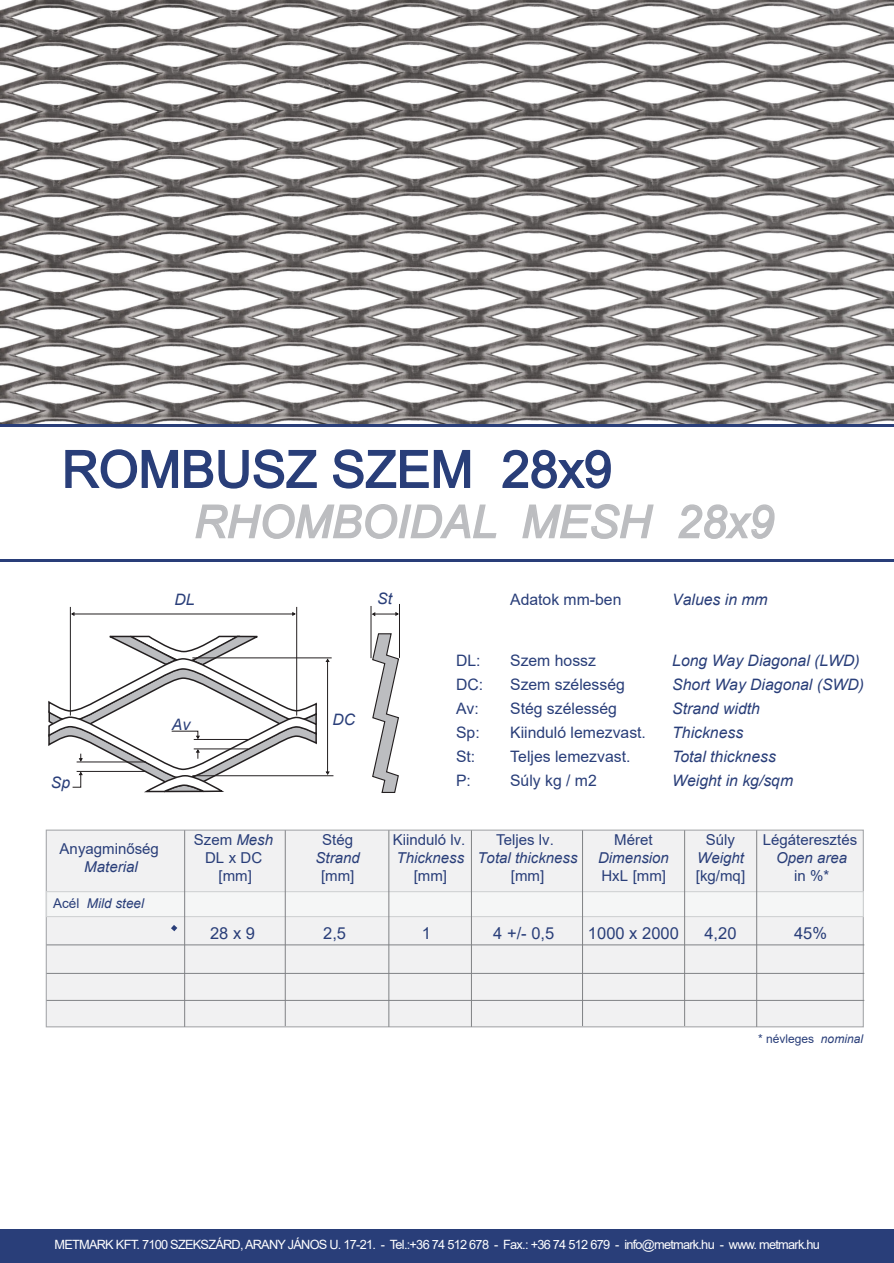
<style>
.page{position:relative;width:894px;height:1263px;background:#fff}
.page>*{position:absolute;margin:0;border:0;box-sizing:border-box;transform-origin:0 0}
.t1{font:51px "Arial";color:#293e79}
.t2{font:italic 45px "Arial";color:#bcbdc0}
.t3{font:16.5px "Arial";color:#293e79}
.t4{font:italic 15.75px "Arial";color:#293e79}
.t5{font:15.75px "Arial";color:#293e79}
.t6{font:15px/18px "Arial";color:#293e79;text-align:center}
.t7{font:italic 15px "Arial";color:#293e79}
.t8{font:italic 13.5px "Arial";color:#293e79}
.t9{font:12.75px "Arial";letter-spacing:-.06em;color:#fff}
.t10{font:12px "Arial";color:#293e79}
.s1{font-style:normal}
.s2{font-style:italic}
</style>
<div class="page">
<div style="left:0;top:1229px;width:893px;height:34px;background:#293e79"></div>
<div style="left:46px;top:829px;width:817px;height:198px;background:#f1f1f2;border:1px solid #a7a9ac"></div>
<div style="left:46px;top:891px;width:817px;height:26px;background:#f5f6f6;border:1px solid #d1d3d4"></div>
<hr style="left:184px;top:830px;width:1px;height:197px;background:#808285">
<hr style="left:285px;top:830px;width:1px;height:196px;background:#808285">
<hr style="left:388px;top:830px;width:1px;height:197px;background:#808285">
<hr style="left:471px;top:830px;width:1px;height:197px;background:#808285">
<hr style="left:582px;top:830px;width:1px;height:196px;background:#808285">
<hr style="left:684px;top:830px;width:1px;height:196px;background:#808285">
<hr style="left:756px;top:830px;width:1px;height:197px;background:#808285">
<hr style="left:46px;top:944px;width:817px;height:1px;background:#808285">
<hr style="left:46px;top:973px;width:817px;height:1px;background:#808285">
<hr style="left:46px;top:1000px;width:817px;height:1px;background:#808285">
<hr style="left:370px;top:606px;width:1px;height:52px;background:#231f20">
<hr style="left:399px;top:604px;width:1px;height:54px;background:#231f20">
<svg style="left:371px;top:633px;width:28px;height:160px"></svg>
<svg style="left:325px;top:658px;width:5px;height:4px"></svg>
<svg style="left:325px;top:771px;width:5px;height:4px"></svg>
<svg style="left:371px;top:611px;width:28px;height:6px"></svg>
<hr style="left:192px;top:657px;width:139px;height:1px;background:#231f20">
<hr style="left:327px;top:660px;width:1px;height:113px;background:#231f20">
<hr style="left:296px;top:607px;width:1px;height:108px;background:#231f20">
<hr style="left:70px;top:607px;width:1px;height:108px;background:#231f20">
<hr style="left:192px;top:775px;width:141px;height:1px;background:#231f20">
<hr style="left:73px;top:614px;width:221px;height:1px;background:#231f20">
<svg style="left:48px;top:634px;width:269px;height:159px"></svg>
<hr style="left:194px;top:748px;width:54px;height:1px;background:#231f20">
<hr style="left:194px;top:739px;width:54px;height:1px;background:#231f20">
<svg style="left:65px;top:449px;width:589px;height:90px"></svg>
<svg style="left:678px;top:504px;width:97px;height:35px"></svg>
<hr style="left:0;top:559px;width:893px;height:3px;background:#293e79">
<img style="left:0;top:0;width:893px;height:424px">
<svg style="left:171px;top:925px;width:6px;height:6px"></svg>
<hr style="left:0;top:424px;width:893px;height:3px;background:#293e79">
<h1 class="t1" style="left:62px;top:450px;width:551px">ROMBUSZ SZEM 28x9</h1>
<h2 class="t2" style="left:194px;top:505px;width:581px">RHOMBOIDAL MESH 28x9</h2>
<p class="t4" style="left:174px;top:593px;width:22px">DL</p>
<p class="t4" style="left:377px;top:593px;width:16px">St</p>
<p class="t5" style="left:510px;top:593px;width:113px">Adatok mm-ben</p>
<p class="t4" style="left:672px;top:593px;width:97px">Values in mm</p>
<p class="t4" style="left:51px;top:777px;width:21px">Sp</p>
<p class="t4" style="left:172px;top:718px;width:20px">Av</p>
<p class="t4" style="left:332px;top:713px;width:24px">DC</p>
<p class="t5" style="left:456px;top:655px;width:26px">DL:</p>
<p class="t5" style="left:510px;top:655px;width:87px">Szem hossz</p>
<p class="t4" style="left:672px;top:655px;width:189px">Long Way Diagonal (LWD)</p>
<p class="t5" style="left:456px;top:679px;width:29px">DC:</p>
<p class="t5" style="left:510px;top:679px;width:116px">Szem szélesség</p>
<p class="t4" style="left:672px;top:679px;width:193px">Short Way Diagonal (SWD)</p>
<p class="t5" style="left:456px;top:703px;width:24px">Av:</p>
<p class="t5" style="left:510px;top:703px;width:108px">Stég szélesség</p>
<p class="t4" style="left:672px;top:703px;width:89px">Strand width</p>
<p class="t5" style="left:456px;top:727px;width:25px">Sp:</p>
<p class="t5" style="left:510px;top:727px;width:137px">Kiinduló lemezvast.</p>
<p class="t4" style="left:672px;top:727px;width:72px">Thickness</p>
<p class="t5" style="left:456px;top:751px;width:21px">St:</p>
<p class="t5" style="left:510px;top:751px;width:122px">Teljes lemezvast.</p>
<p class="t4" style="left:672px;top:751px;width:105px">Total thickness</p>
<p class="t5" style="left:456px;top:775px;width:16px">P:</p>
<p class="t5" style="left:510px;top:775px;width:88px">Súly kg / m2</p>
<p class="t4" style="left:672px;top:775px;width:122px">Weight in kg/sqm</p>
<p class="t6" style="left:60px;top:841px;width:101px">Anyagminőség</p>
<p class="t7" style="left:84px;top:861px;width:55px">Material</p>
<p class="t8" style="left:53px;top:898px;width:92px"><span class="s1">Acél</span> Mild steel</p>
<p class="t6" style="left:194px;top:832px;width:81px">Szem <span class="s2">Mesh<br></span>DL x DC [mm]</p>
<p class="t6" style="left:322px;top:832px;width:32px">Stég</p>
<p class="t7" style="left:315px;top:852px;width:46px">Strand</p>
<p class="t6" style="left:321px;top:868px;width:35px">[mm]</p>
<p class="t6" style="left:393px;top:832px;width:74px">Kiinduló lv.</p>
<p class="t7" style="left:396px;top:852px;width:69px">Thickness</p>
<p class="t6" style="left:413px;top:868px;width:35px">[mm]</p>
<p class="t6" style="left:496px;top:832px;width:59px">Teljes lv.</p>
<p class="t7" style="left:477px;top:852px;width:102px">Total thickness</p>
<p class="t6" style="left:510px;top:868px;width:35px">[mm]</p>
<p class="t6" style="left:614px;top:832px;width:40px">Méret</p>
<p class="t7" style="left:597px;top:852px;width:72px">Dimension</p>
<p class="t6" style="left:601px;top:868px;width:66px">HxL [mm]</p>
<p class="t6" style="left:705px;top:832px;width:31px">Súly</p>
<p class="t7" style="left:697px;top:852px;width:48px">Weight</p>
<p class="t6" style="left:695px;top:868px;width:51px">[kg/mq]</p>
<p class="t6" style="left:762px;top:832px;width:96px">Légáteresztés</p>
<p class="t7" style="left:776px;top:852px;width:72px">Open area</p>
<p class="t6" style="left:793px;top:868px;width:37px">in %*</p>
<p class="t3" style="left:210px;top:927px;width:46px">28x9</p>
<p class="t3" style="left:323px;top:927px;width:24px">2,5</p>
<p class="t3" style="left:421px;top:927px;width:11px">1</p>
<p class="t3" style="left:493px;top:927px;width:62px">4 +/- 0,5</p>
<p class="t3" style="left:587px;top:927px;width:92px">1000 x 2000</p>
<p class="t3" style="left:704px;top:927px;width:34px">4,20</p>
<p class="t3" style="left:793px;top:927px;width:35px">45%</p>
<p class="t10" style="left:757px;top:1034px;width:106px">* névleges <span class="s2">nominal</span></p>
<p class="t9" style="left:54px;top:1240px;width:766px">METMARK KFT. 7100 SZEKSZÁRD, ARANY JÁNOS U. 17-21. - Tel.:+36 74 512 678 - Fax.: +36 74 512 679 - info@metmark.hu - www. metmark.hu</p>
</div>
